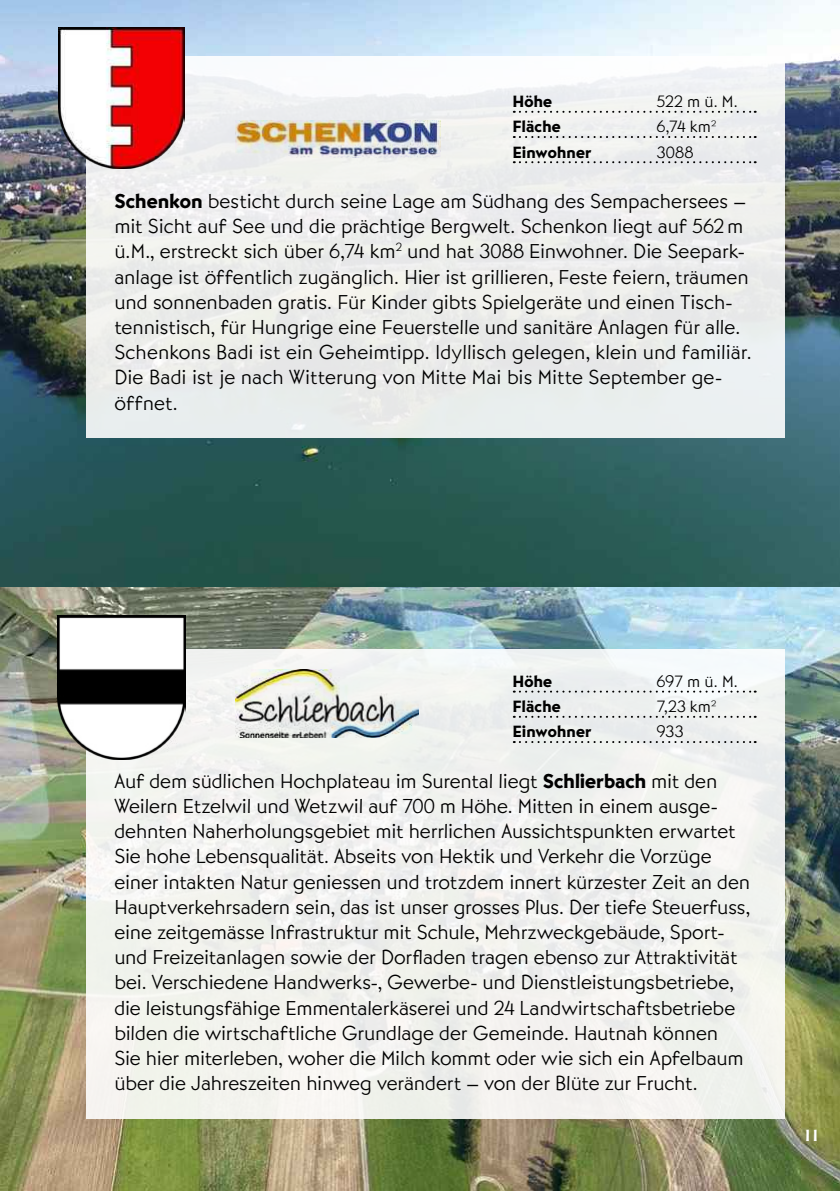
<style>
.page{position:relative;width:840px;height:1191px;background:#fff}
.page>*{position:absolute;margin:0;border:0;box-sizing:border-box;transform-origin:0 0}
.t1{font:300 21px/25.2px "Bernhard Got URW";letter-spacing:-.005em;color:#000}
.t2{font:17px "Bernhard Got URW Hea";letter-spacing:.015em;color:#000}
.t3{font:300 17px "Bernhard Got URW";letter-spacing:.015em;color:#000}
.t4{font:17px "Bernhard Got URW Hea";color:#fff}
.s1{font-family:"Bernhard Got URW Hea";font-weight:400}
</style>
<div class="page">
<img style="left:0;top:0;width:839px;height:1191px">
<div style="left:86px;top:57px;width:697px;height:381px;background:linear-gradient(to bottom,#f3f3f3,#e8ebe9)"></div>
<div style="left:86px;top:649px;width:697px;height:469px;background:#f1f2ee"></div>
<img style="left:236px;top:121px;width:204px;height:36px">
<img style="left:236px;top:669px;width:182px;height:68px">
<svg style="left:513px;top:111px;width:242px;height:2px"></svg>
<svg style="left:513px;top:136px;width:242px;height:2px"></svg>
<svg style="left:513px;top:161px;width:242px;height:2px"></svg>
<svg style="left:513px;top:690px;width:242px;height:2px"></svg>
<svg style="left:513px;top:716px;width:242px;height:2px"></svg>
<svg style="left:513px;top:741px;width:242px;height:2px"></svg>
<img style="left:59px;top:28px;width:125px;height:141px">
<img style="left:57px;top:615px;width:128px;height:144px">
<p class="t2" style="left:512px;top:91px;width:41px">Höhe</p>
<p class="t3" style="left:656px;top:91px;width:82px">522 m ü. M.</p>
<p class="t2" style="left:512px;top:116px;width:49px">Fläche</p>
<p class="t3" style="left:656px;top:116px;width:61px">6,74 km²</p>
<p class="t2" style="left:512px;top:142px;width:80px">Einwohner</p>
<p class="t3" style="left:656px;top:142px;width:38px">3088</p>
<p class="t1" style="left:114px;top:189px;width:638px"><span class="s1">Schenkon</span> besticht durch seine Lage am Südhang des Sempachersees – mit Sicht auf See und die prächtige Bergwelt. Schenkon liegt auf 562 m ü.M., erstreckt sich über 6,74 km<sup>2</sup> und hat 3088 Einwohner. Die Seepark&shy;anlage ist öffentlich zugänglich. Hier ist grillieren, Feste feiern, träumen und sonnenbaden gratis. Für Kinder gibts Spielgeräte und einen Tisch&shy;tennistisch, für Hungrige eine Feuerstelle und sanitäre Anlagen für alle.<br>Schenkons Badi ist ein Geheimtipp. Idyllisch gelegen, klein und familiär.<br>Die Badi ist je nach Witterung von Mitte Mai bis Mitte September ge&shy;öffnet.</p>
<p class="t2" style="left:512px;top:671px;width:41px">Höhe</p>
<p class="t3" style="left:656px;top:671px;width:82px">697 m ü. M.</p>
<p class="t2" style="left:512px;top:696px;width:49px">Fläche</p>
<p class="t3" style="left:656px;top:696px;width:61px">7,23 km²</p>
<p class="t2" style="left:512px;top:721px;width:80px">Einwohner</p>
<p class="t3" style="left:656px;top:721px;width:28px">933</p>
<p class="t1" style="left:114px;top:768px;width:637px">Auf dem südlichen Hochplateau im Surental liegt <span class="s1">Schlierbach</span> mit den Weilern Etzelwil und Wetzwil auf 700 m Höhe. Mitten in einem ausge&shy;dehnten Naherholungsgebiet mit herrlichen Aussichtspunkten erwartet Sie hohe Lebensqualität. Abseits von Hektik und Verkehr die Vorzüge einer intakten Natur geniessen und trotzdem innert kürzester Zeit an den Hauptverkehrsadern sein, das ist unser grosses Plus. Der tiefe Steuerfuss, eine zeitgemässe Infrastruktur mit Schule, Mehrzweckgebäude, Sport&shy;und Freizeitanlagen sowie der Dorfladen tragen ebenso zur Attraktivität bei. Verschiedene Handwerks-, Gewerbe- und Dienstleistungsbetriebe, die leistungsfähige Emmentalerkäserei und 24 Landwirtschaftsbetriebe bilden die wirtschaftliche Grundlage der Gemeinde. Hautnah können<br>Sie hier miterleben, woher die Milch kommt oder wie sich ein Apfelbaum über die Jahreszeiten hinweg verändert – von der Blüte zur Frucht.</p>
<p class="t4" style="left:802px;top:1124px;width:19px">11</p>
</div>
